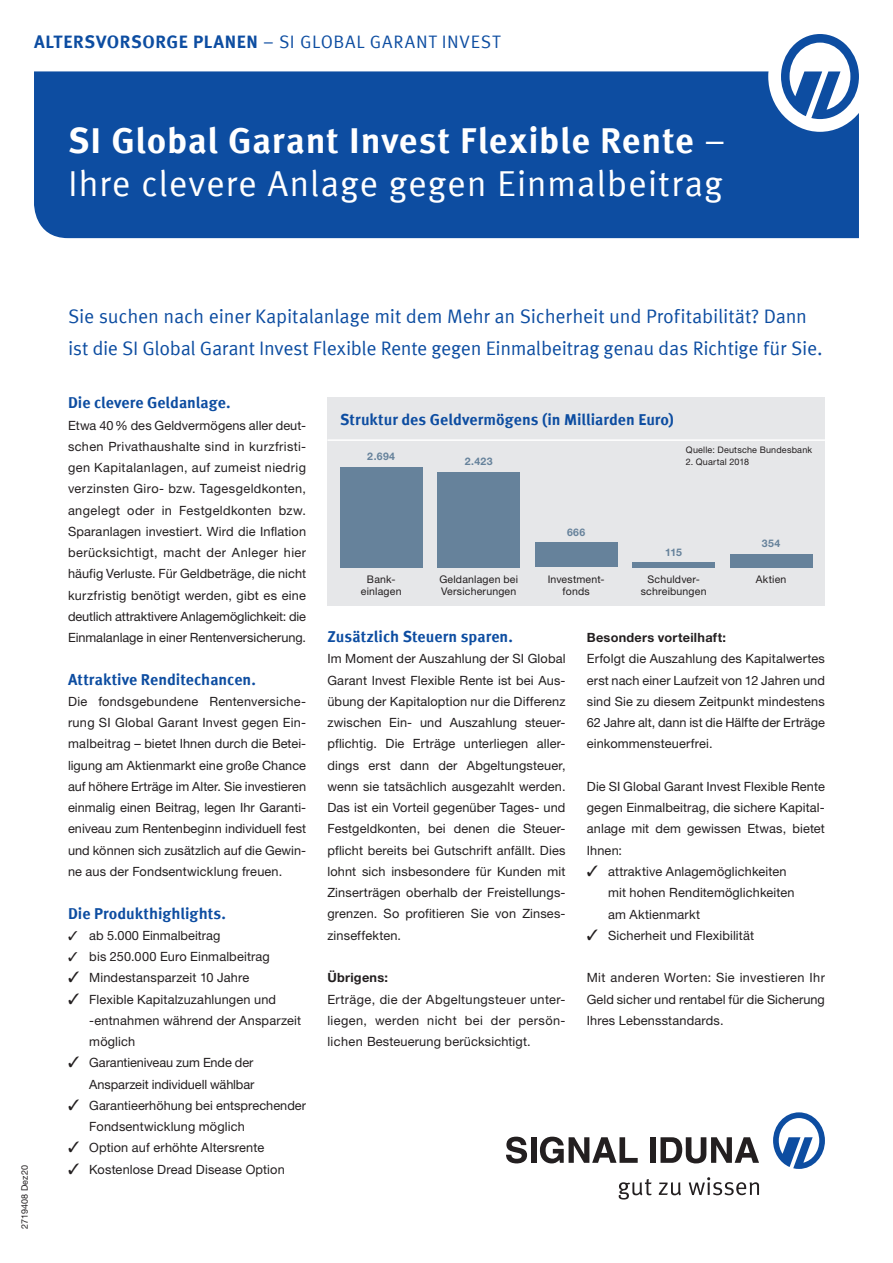
<style>
.page{position:relative;width:893px;height:1263px;background:#fff}
.page>*{position:absolute;margin:0;border:0;box-sizing:border-box;transform-origin:0 0}
.t1{font:36px "Meta Offc Pro Norm";letter-spacing:.02em;color:#fff}
.t2{font:700 36px "Meta Offc Pro";letter-spacing:.02em;color:#fff}
.t3{font:19.5px/32px "Meta Offc Pro Norm";letter-spacing:-.015em;color:#0d4da1}
.t4{font:18px "Meta Offc Pro Norm";letter-spacing:.04em;color:#0d4da1}
.t5{font:700 15.75px "Meta Offc Pro";color:#0d4da1}
.t6{font:12.75px/21.3px "Helvetica Neue LTW1 G";letter-spacing:.01em;color:#231f20;text-align:justify}
.t7{font:12.75px/21.3px "Helvetica Neue LTW1 G";letter-spacing:-.01em;color:#231f20;text-align:right}
.t8{font:700 12.75px "Helvetica Neue LTW1 G";letter-spacing:.02em;color:#231f20}
.t9{font:10.5px/11.7px "Helvetica Neue LTW1 G";letter-spacing:.02em;color:#231f20;text-align:center}
.t10{font:700 10.5px "Helvetica Neue LTW1 G";letter-spacing:.04em;color:#66829b}
.t11{font:9px "Helvetica Neue LTW1 G";letter-spacing:.025em;color:#231f20}
.s1{font-family:"Meta Offc Pro";font-weight:700}
.s2{font-family:"Meta Offc Pro Norm";font-weight:400}
</style>
<div class="page">
<div style="left:34px;top:71px;width:825px;height:167px;background:#0d4da1"></div>
<svg style="left:506px;top:1137px;width:21px;height:26px"></svg>
<div style="left:531px;top:1137px;width:5px;height:26px;background:#231f20"></div>
<svg style="left:540px;top:1137px;width:98px;height:26px"></svg>
<div style="left:650px;top:1137px;width:5px;height:26px;background:#231f20"></div>
<svg style="left:660px;top:1137px;width:99px;height:26px"></svg>
<svg style="left:619px;top:1179px;width:33px;height:20px"></svg>
<svg style="left:659px;top:1182px;width:22px;height:13px"></svg>
<svg style="left:689px;top:1177px;width:70px;height:18px"></svg>
<svg style="left:773px;top:1112px;width:52px;height:57px"></svg>
<div style="left:768px;top:21px;width:104px;height:111px;background:#fff;border-radius:50%"></div>
<svg style="left:781px;top:34px;width:78px;height:85px"></svg>
<div style="left:850px;top:0;width:43px;height:43px;background:#fff"></div>
<div style="left:327px;top:398px;width:498px;height:208px;background:#e6e7e9"></div>
<hr style="left:327px;top:439px;width:498px;height:2px;background:#fff">
<div style="left:340px;top:467px;width:82px;height:100px;background:#66829b"></div>
<div style="left:438px;top:472px;width:82px;height:95px;background:#66829b"></div>
<div style="left:535px;top:542px;width:82px;height:25px;background:#66829b"></div>
<div style="left:633px;top:562px;width:82px;height:5px;background:#66829b"></div>
<div style="left:730px;top:554px;width:82px;height:13px;background:#66829b"></div>
<h3 class="t4" style="left:34px;top:28px;width:468px"><span class="s1">ALTERSVORSORGE PLANEN</span> – SI GLOBAL GARANT INVEST</h3>
<h1 class="t2" style="left:68px;top:112px;width:659px">SI Global Garant Invest Flexible Rente <span class="s2">–</span></h1>
<h1 class="t1" style="left:68px;top:156px;width:656px">Ihre clevere Anlage gegen Einmalbeitrag</h1>
<p class="t11" style="left:19px;top:1229px;width:66px;rotate:-90deg">2719408 Dez20</p>
<h2 class="t3" style="left:68px;top:299px;width:756px">Sie suchen nach einer Kapitalanlage mit dem Mehr an Sicherheit und Profitabilität? Dann ist die SI Global Garant Invest Flexible Rente gegen Einmalbeitrag genau das Richtige für Sie.</h2>
<p class="t5" style="left:68px;top:390px;width:164px">Die clevere Geldanlage.</p>
<p class="t6" style="left:68px;top:414px;width:240px">Etwa 40% des Geldvermögens aller deut&shy;schen Privathaushalte sind in kurzfristi&shy;gen Kapitalanlagen, auf zumeist niedrig verzinsten Giro- bzw. Tagesgeldkonten, angelegt oder in Festgeldkonten bzw.<br>Sparanlagen investiert. Wird die Inflation berücksichtigt, macht der Anleger hier häufig Verluste. Für Geldbeträge, die nicht kurzfristig benötigt werden, gibt es eine deutlich attraktivere Anlagemöglichkeit: die Einmalanlage in einer Rentenversicherung.</p>
<p class="t5" style="left:68px;top:667px;width:189px">Attraktive Renditechancen.</p>
<p class="t6" style="left:68px;top:691px;width:240px">Die fondsgebundene Rentenversiche&shy;rung SI Global Garant Invest gegen Ein&shy;malbeitrag – bietet Ihnen durch die Betei&shy;ligung am Aktienmarkt eine große Chance auf höhere Erträge im Alter. Sie investieren einmalig einen Beitrag, legen Ihr Garanti&shy;eniveau zum Rentenbeginn individuell fest und können sich zusätzlich auf die Gewin&shy;ne aus der Fondsentwicklung freuen.</p>
<p class="t5" style="left:68px;top:901px;width:159px">Die Produkthighlights.</p>
<p class="t6" style="left:68px;top:924px;width:154px">✓ ab 5.000 Einmalbeitrag</p>
<p class="t6" style="left:68px;top:946px;width:203px">✓ bis 250.000 Euro Einmalbeitrag</p>
<p class="t6" style="left:68px;top:967px;width:183px">✓ Mindestansparzeit 10 Jahre</p>
<p class="t6" style="left:89px;top:988px;width:213px;text-align:left;text-indent:-21px">✓ Flexible Kapitalzuzahlungen und -entnahmen während der Ansparzeit möglich</p>
<p class="t7" style="left:68px;top:1052px;width:188px">✓ Garantieniveau zum Ende der<br>Ansparzeit individuell wählbar</p>
<p class="t6" style="left:89px;top:1094px;width:218px;text-indent:-21px">✓ Garantieerhöhung bei entsprechender<br>Fondsentwicklung möglich</p>
<p class="t6" style="left:68px;top:1137px;width:198px">✓ Option auf erhöhte Altersrente</p>
<p class="t6" style="left:68px;top:1158px;width:218px">✓ Kostenlose Dread Disease Option</p>
<p class="t5" style="left:340px;top:407px;width:335px">Struktur des Geldvermögens (in Milliarden Euro)</p>
<p class="t11" style="left:686px;top:444px;width:128px">Quelle: Deutsche Bundesbank</p>
<p class="t11" style="left:686px;top:456px;width:65px">2. Quartal 2018</p>
<p class="t10" style="left:367px;top:450px;width:29px">2.694</p>
<p class="t10" style="left:465px;top:455px;width:29px">2.423</p>
<p class="t10" style="left:567px;top:525px;width:20px">666</p>
<p class="t10" style="left:762px;top:537px;width:20px">354</p>
<p class="t10" style="left:665px;top:546px;width:18px">115</p>
<p class="t9" style="left:361px;top:574px;width:42px">Bank&shy;einlagen</p>
<p class="t9" style="left:439px;top:574px;width:80px;text-align:left">Geldanlagen bei<br>Versicherungen</p>
<p class="t9" style="left:548px;top:574px;width:59px">Investment&shy;fonds</p>
<p class="t9" style="left:641px;top:574px;width:67px">Schuldver&shy;schreibungen</p>
<p class="t9" style="left:756px;top:574px;width:32px">Aktien</p>
<p class="t5" style="left:327px;top:624px;width:187px">Zusätzlich Steuern sparen.</p>
<p class="t6" style="left:327px;top:648px;width:240px">Im Moment der Auszahlung der SI Global Garant Invest Flexible Rente ist bei Aus&shy;übung der Kapitaloption nur die Differenz zwischen Ein- und Auszahlung steuer&shy;pflichtig. Die Erträge unterliegen aller&shy;dings erst dann der Abgeltungsteuer, wenn sie tatsächlich ausgezahlt werden.<br>Das ist ein Vorteil gegenüber Tages- und Festgeldkonten, bei denen die Steuer&shy;pflicht bereits bei Gutschrift anfällt. Dies lohnt sich insbesondere für Kunden mit Zinserträgen oberhalb der Freistellungs&shy;grenzen. So profitieren Sie von Zinses&shy;zinseffekten.</p>
<p class="t8" style="left:327px;top:970px;width:62px">Übrigens:</p>
<p class="t6" style="left:327px;top:988px;width:240px">Erträge, die der Abgeltungsteuer unter&shy;liegen, werden nicht bei der persön&shy;lichen Besteuerung berücksichtigt.</p>
<p class="t8" style="left:587px;top:630px;width:141px">Besonders vorteilhaft:</p>
<p class="t6" style="left:587px;top:648px;width:240px">Erfolgt die Auszahlung des Kapitalwertes erst nach einer Laufzeit von 12 Jahren und sind Sie zu diesem Zeitpunkt mindestens 62 Jahre alt, dann ist die Hälfte der Erträge einkommensteuerfrei.</p>
<p class="t6" style="left:587px;top:775px;width:240px">Die SI Global Garant Invest Flexible Rente gegen Einmalbeitrag, die sichere Kapital&shy;anlage mit dem gewissen Etwas, bietet Ihnen:</p>
<p class="t6" style="left:608px;top:861px;width:188px;text-align:left;text-indent:-21px">✓ attraktive Anlagemöglichkeiten mit hohen Renditemöglichkeiten am Aktienmarkt</p>
<p class="t6" style="left:587px;top:924px;width:169px">✓ Sicherheit und Flexibilität</p>
<p class="t6" style="left:587px;top:967px;width:240px">Mit anderen Worten: Sie investieren Ihr Geld sicher und rentabel für die Sicherung Ihres Lebensstandards.</p>
</div>
